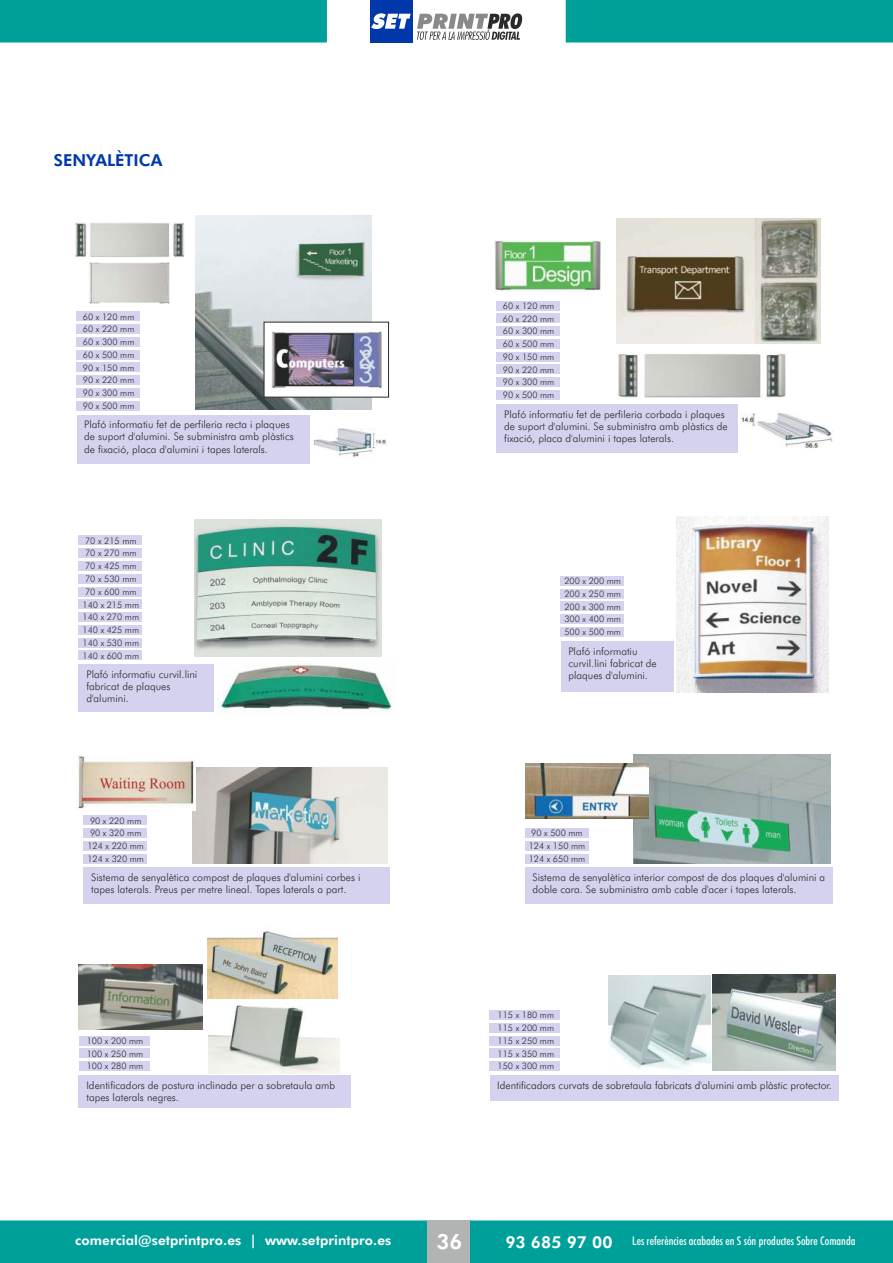
<style>
.page{position:relative;width:893px;height:1263px;background:#fff}
.page>*{position:absolute;margin:0;border:0;box-sizing:border-box;transform-origin:0 0}
.t1{font:800 21px "Futura BT";color:#fefefe}
.t2{font:800 16.5px "Futura BT";color:#0038ac}
.t3{font:800 13.5px "Futura BT";letter-spacing:.01em;color:#fefefe}
.t4{font:500 condensed 12px "Futura BT";color:#fefefe}
.t5{font:300 10.5px/12.1px "Futura BT";color:#2b2a29}
.t6{font:300 9px/12.8px "Futura BT";color:#2b2a29;text-align:justify}
.s1{font-weight:800;font-stretch:normal;font-size:16.5px}
</style>
<div class="page">
<svg style="left:0;top:0;width:893px;height:43px"></svg>
<div style="left:0;top:1220px;width:893px;height:43px;background:#00a09a"></div>
<div style="left:427px;top:1220px;width:43px;height:43px;background:#b2b3b3"></div>
<img style="left:195px;top:520px;width:187px;height:137px">
<img style="left:617px;top:353px;width:169px;height:46px">
<img style="left:195px;top:216px;width:176px;height:194px">
<img style="left:192px;top:767px;width:196px;height:96px">
<img style="left:634px;top:754px;width:197px;height:109px">
<img style="left:208px;top:1005px;width:132px;height:69px">
<img style="left:616px;top:218px;width:205px;height:126px">
<img style="left:217px;top:661px;width:175px;height:51px">
<img style="left:676px;top:517px;width:153px;height:175px">
<img style="left:525px;top:763px;width:124px;height:56px">
<div style="left:77px;top:415px;width:232px;height:48px;background:#d4d2ef"></div>
<div style="left:79px;top:1075px;width:272px;height:33px;background:#d4d2ef"></div>
<div style="left:490px;top:1075px;width:349px;height:26px;background:#d4d2ef"></div>
<div style="left:84px;top:868px;width:306px;height:36px;background:#d4d2ef"></div>
<div style="left:525px;top:868px;width:308px;height:36px;background:#d4d2ef"></div>
<div style="left:561px;top:641px;width:113px;height:51px;background:#d4d2ef"></div>
<div style="left:497px;top:404px;width:241px;height:49px;background:#d4d2ef"></div>
<div style="left:497px;top:301px;width:63px;height:10px;background:#d4d2ef"></div>
<div style="left:497px;top:313px;width:63px;height:10px;background:#d4d2ef"></div>
<div style="left:497px;top:326px;width:63px;height:10px;background:#d4d2ef"></div>
<div style="left:497px;top:339px;width:63px;height:10px;background:#d4d2ef"></div>
<div style="left:497px;top:352px;width:63px;height:10px;background:#d4d2ef"></div>
<div style="left:497px;top:364px;width:63px;height:10px;background:#d4d2ef"></div>
<div style="left:561px;top:576px;width:63px;height:10px;background:#d4d2ef"></div>
<div style="left:497px;top:377px;width:63px;height:10px;background:#d4d2ef"></div>
<div style="left:561px;top:589px;width:63px;height:10px;background:#d4d2ef"></div>
<div style="left:497px;top:390px;width:63px;height:10px;background:#d4d2ef"></div>
<div style="left:490px;top:1010px;width:70px;height:10px;background:#d4d2ef"></div>
<div style="left:490px;top:1023px;width:70px;height:10px;background:#d4d2ef"></div>
<div style="left:490px;top:1036px;width:70px;height:9px;background:#d4d2ef"></div>
<div style="left:490px;top:1048px;width:70px;height:10px;background:#d4d2ef"></div>
<div style="left:490px;top:1061px;width:70px;height:10px;background:#d4d2ef"></div>
<div style="left:525px;top:828px;width:63px;height:10px;background:#d4d2ef"></div>
<div style="left:561px;top:601px;width:63px;height:10px;background:#d4d2ef"></div>
<div style="left:525px;top:841px;width:63px;height:10px;background:#d4d2ef"></div>
<div style="left:561px;top:614px;width:63px;height:10px;background:#d4d2ef"></div>
<div style="left:525px;top:853px;width:63px;height:10px;background:#d4d2ef"></div>
<div style="left:561px;top:627px;width:63px;height:10px;background:#d4d2ef"></div>
<img style="left:608px;top:975px;width:102px;height:94px">
<img style="left:712px;top:975px;width:124px;height:95px">
<img style="left:208px;top:930px;width:130px;height:69px">
<img style="left:313px;top:428px;width:73px;height:29px">
<img style="left:741px;top:413px;width:92px;height:35px">
<svg style="left:264px;top:322px;width:125px;height:75px"></svg>
<img style="left:271px;top:332px;width:111px;height:57px">
<img style="left:495px;top:240px;width:106px;height:51px">
<img style="left:79px;top:964px;width:123px;height:65px">
<img style="left:76px;top:755px;width:119px;height:55px">
<div style="left:79px;top:664px;width:135px;height:48px;background:#d4d2ef"></div>
<div style="left:77px;top:311px;width:63px;height:10px;background:#d4d2ef"></div>
<div style="left:79px;top:535px;width:63px;height:10px;background:#d4d2ef"></div>
<div style="left:77px;top:324px;width:63px;height:10px;background:#d4d2ef"></div>
<div style="left:79px;top:548px;width:63px;height:10px;background:#d4d2ef"></div>
<div style="left:77px;top:337px;width:63px;height:10px;background:#d4d2ef"></div>
<div style="left:79px;top:561px;width:63px;height:10px;background:#d4d2ef"></div>
<div style="left:77px;top:350px;width:63px;height:9px;background:#d4d2ef"></div>
<div style="left:79px;top:574px;width:63px;height:10px;background:#d4d2ef"></div>
<div style="left:79px;top:586px;width:63px;height:10px;background:#d4d2ef"></div>
<div style="left:77px;top:362px;width:63px;height:10px;background:#d4d2ef"></div>
<div style="left:77px;top:375px;width:63px;height:10px;background:#d4d2ef"></div>
<div style="left:79px;top:599px;width:63px;height:10px;background:#d4d2ef"></div>
<div style="left:77px;top:388px;width:63px;height:10px;background:#d4d2ef"></div>
<div style="left:79px;top:612px;width:63px;height:10px;background:#d4d2ef"></div>
<div style="left:77px;top:401px;width:63px;height:9px;background:#d4d2ef"></div>
<div style="left:79px;top:625px;width:63px;height:10px;background:#d4d2ef"></div>
<div style="left:79px;top:1036px;width:70px;height:9px;background:#d4d2ef"></div>
<div style="left:79px;top:1048px;width:70px;height:10px;background:#d4d2ef"></div>
<div style="left:79px;top:1061px;width:70px;height:10px;background:#d4d2ef"></div>
<div style="left:84px;top:815px;width:63px;height:10px;background:#d4d2ef"></div>
<div style="left:79px;top:638px;width:63px;height:9px;background:#d4d2ef"></div>
<div style="left:84px;top:828px;width:63px;height:10px;background:#d4d2ef"></div>
<div style="left:79px;top:650px;width:63px;height:10px;background:#d4d2ef"></div>
<div style="left:84px;top:841px;width:63px;height:10px;background:#d4d2ef"></div>
<div style="left:84px;top:853px;width:63px;height:10px;background:#d4d2ef"></div>
<img style="left:76px;top:223px;width:108px;height:35px">
<img style="left:89px;top:263px;width:80px;height:41px">
<h2 class="t2" style="left:54px;top:154px;width:110px">SENYALÈTICA</h2>
<p class="t6" style="left:83px;top:311px;width:53px">60 x 120 mm</p>
<p class="t6" style="left:83px;top:324px;width:53px">60 x 220 mm</p>
<p class="t6" style="left:83px;top:336px;width:53px">60 x 300 mm</p>
<p class="t6" style="left:83px;top:349px;width:53px">60 x 500 mm</p>
<p class="t6" style="left:83px;top:362px;width:53px">90 x 150 mm<br>90 x 220 mm</p>
<p class="t6" style="left:83px;top:387px;width:53px">90 x 300 mm</p>
<p class="t6" style="left:83px;top:400px;width:53px">90 x 500 mm</p>
<p class="t5" style="left:84px;top:419px;width:211px">Plafó informatiu fet de perfileria recta i plaques de suport d'alumini. Se subministra amb plàstics de fixació, placa d'alumini i tapes laterals.</p>
<p class="t6" style="left:85px;top:535px;width:53px">70 x 215 mm</p>
<p class="t6" style="left:85px;top:548px;width:53px">70 x 270 mm</p>
<p class="t6" style="left:85px;top:560px;width:53px">70 x 425 mm</p>
<p class="t6" style="left:85px;top:573px;width:53px">70 x 530 mm<br>70 x 600 mm</p>
<p class="t6" style="left:83px;top:599px;width:58px">140 x 215 mm</p>
<p class="t6" style="left:83px;top:611px;width:58px">140 x 270 mm</p>
<p class="t6" style="left:83px;top:624px;width:58px">140 x 425 mm</p>
<p class="t6" style="left:83px;top:637px;width:58px">140 x 530 mm</p>
<p class="t6" style="left:83px;top:650px;width:58px">140 x 600 mm</p>
<p class="t5" style="left:86px;top:669px;width:112px">Plafó informatiu curvil.lini fabricat de plaques d'alumini.</p>
<p class="t6" style="left:90px;top:815px;width:53px">90 x 220 mm</p>
<p class="t6" style="left:90px;top:827px;width:53px">90 x 320 mm</p>
<p class="t6" style="left:87px;top:840px;width:58px">124 x 220 mm<br>124 x 320 mm</p>
<p class="t6" style="left:503px;top:300px;width:53px">60 x 120 mm 60 x 220 mm 60 x 300 mm 60 x 500 mm 90 x 150 mm 90 x 220 mm</p>
<p class="t6" style="left:503px;top:377px;width:53px">90 x 300 mm</p>
<p class="t6" style="left:503px;top:389px;width:53px">90 x 500 mm</p>
<p class="t5" style="left:504px;top:409px;width:225px">Plafó informatiu fet de perfileria corbada i plaques de suport d'alumini. Se subministra amb plàstics de fixació, placa d'alumini i tapes laterals.</p>
<p class="t6" style="left:564px;top:575px;width:58px">200 x 200 mm</p>
<p class="t6" style="left:564px;top:588px;width:58px">200 x 250 mm</p>
<p class="t6" style="left:564px;top:601px;width:58px">200 x 300 mm</p>
<p class="t6" style="left:564px;top:614px;width:58px">300 x 400 mm</p>
<p class="t6" style="left:564px;top:626px;width:58px">500 x 500 mm</p>
<p class="t5" style="left:568px;top:646px;width:90px">Plafó informatiu curvil.lini fabricat de plaques d'alumini.</p>
<p class="t6" style="left:531px;top:827px;width:53px">90 x 500 mm</p>
<p class="t6" style="left:529px;top:840px;width:58px">124 x 150 mm</p>
<p class="t6" style="left:529px;top:853px;width:58px">124 x 650 mm</p>
<p class="t5" style="left:91px;top:872px;width:271px">Sistema de senyalètica compost de plaques d'alumini corbes i tapes laterals. Preus per metre lineal. Tapes laterals a part.</p>
<p class="t5" style="left:533px;top:872px;width:294px">Sistema de senyalètica interior compost de dos plaques d'alumini a doble cara. Se subministra amb cable d'acer i tapes laterals.</p>
<p class="t6" style="left:87px;top:1035px;width:58px">100 x 200 mm 100 x 250 mm 100 x 280 mm</p>
<p class="t6" style="left:498px;top:1010px;width:58px">115 x 180 mm 115 x 200 mm 115 x 250 mm 115 x 350 mm 150 x 300 mm</p>
<p class="t5" style="left:86px;top:1080px;width:250px">Identificadors de postura inclinada per a sobretaula amb tapes laterals negres.</p>
<p class="t5" style="left:497px;top:1080px;width:336px">Identificadors curvats de sobretaula fabricats d'alumini amb plàstic protector.</p>
<p class="t3" style="left:75px;top:1235px;width:318px">comercial@setprintpro.es | www.setprintpro.es</p>
<h1 class="t1" style="left:437px;top:1233px;width:27px">36</h1>
<p class="t4" style="left:505px;top:1236px;width:352px"><span class="s1">93 685 97 00</span> Les referències acabades en S són productes Sobre Comanda</p>
</div>
